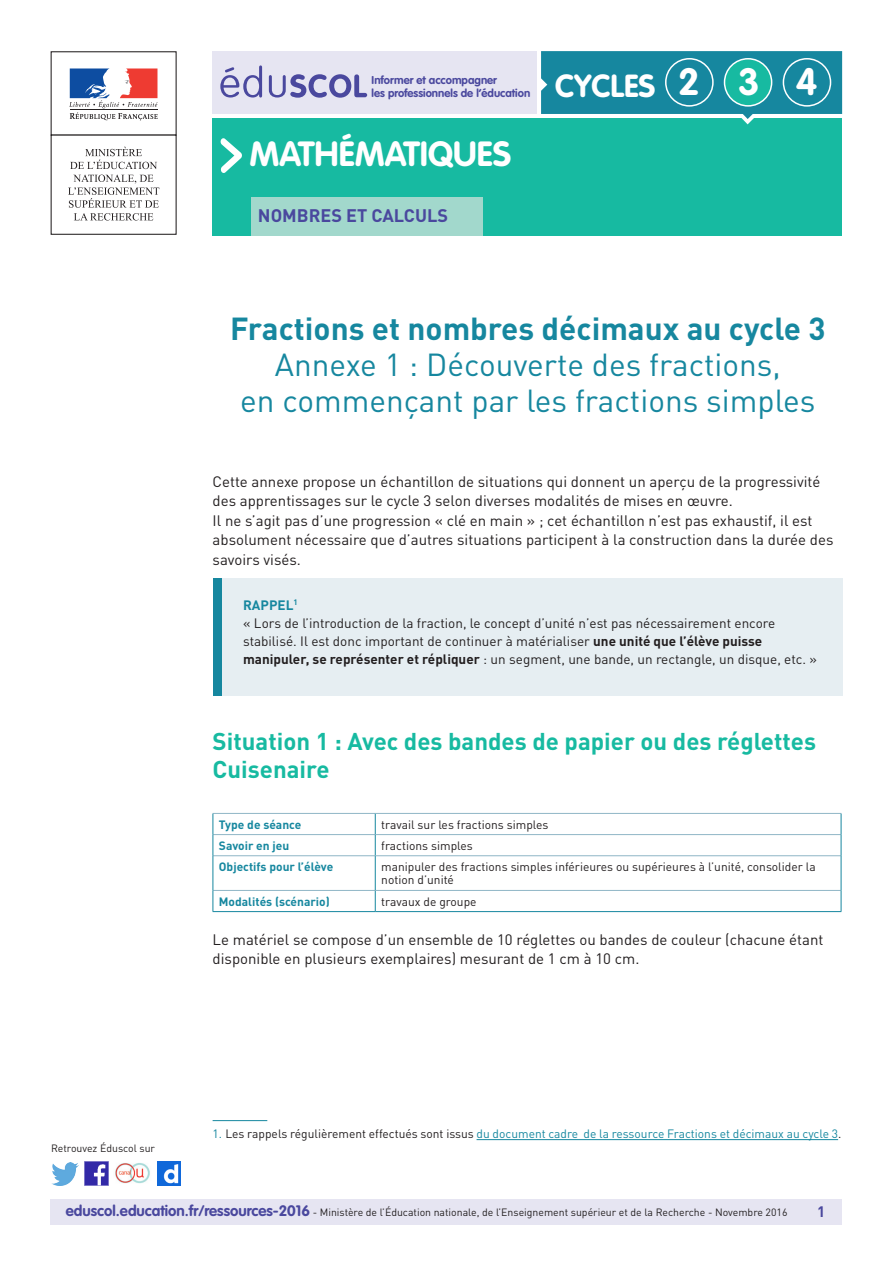
<style>
.page{position:relative;width:893px;height:1263px;background:#fff}
.page>*{position:absolute;margin:0;border:0;box-sizing:border-box;transform-origin:0 0}
.t1{font:700 37.5px "VAG Rounded Std";color:#fff}
._01_Nom_de_la_discip{font:700 34.5px "VAG Rounded Std";color:#fff}
._02_Sous-titre{font:31.5px/36px "DIN Pro";color:#16879f;text-align:center}
._01_Titre_de_la_fich{font:700 31.5px "DIN Pro";color:#16879f}
.t2{font:700 31.5px "VAG Rounded Std";color:#fff}
._03_Titre_de_niveau{font:700 24px/28.8px "DIN Pro";color:#17baa1}
.t3{font:700 18px "DIN Pro";color:#4a489e}
._06_Texte_courant{font:15px/19.5px "DIN Pro";color:#231f20}
.t4{font:700 15px "DIN Pro";color:#4a489e}
._15_texte_encadré{font:13.5px/18px "DIN Pro";color:#231f20}
._15_Titre_encadré{font:700 13.5px "DIN Pro";color:#16879f}
.Texte_courant_tablea{font:12px/13.5px "DIN Pro";color:#231f20}
._13_Note_bas_de_page{font:12px "DIN Pro";color:#16879f}
.Texte_gras_bleu{font:700 12px "DIN Pro";color:#16879f}
.t5{font:700 11.25px/13.5px "VAG Rounded Std";color:#4a489e}
.t6{font:10.5px "DIN Pro";color:#231f20}
.s1{font-weight:700}
.s2{color:#231f20}
.s3{font-family:"VAG Rounded Std";font-weight:700;font-size:15px;color:#4a489e}
</style>
<div class="page">
<div style="left:213px;top:118px;width:629px;height:118px;background:#17baa1"></div>
<div style="left:251px;top:197px;width:232px;height:39px;background:#a2d8cc"></div>
<svg style="left:220px;top:138px;width:22px;height:35px"></svg>
<div style="left:213px;top:51px;width:324px;height:63px;background:#e6e5f2"></div>
<svg style="left:220px;top:65px;width:147px;height:33px"></svg>
<div style="left:51px;top:51px;width:126px;height:85px;border:1px solid #231f20"></div>
<svg style="left:69px;top:68px;width:89px;height:52px"></svg>
<hr style="left:70px;top:109px;width:87px;height:1px;background:#231f20">
<svg style="left:70px;top:147px;width:87px;height:22px"></svg>
<svg style="left:68px;top:175px;width:91px;height:46px"></svg>
<svg style="left:541px;top:51px;width:301px;height:74px"></svg>
<div style="left:665px;top:58px;width:49px;height:49px;border:2px solid #fff;border-radius:50%"></div>
<div style="left:724px;top:59px;width:48px;height:47px;background:#17baa1;border-radius:50%"></div>
<div style="left:724px;top:58px;width:48px;height:49px;border:2px solid #fff;border-radius:50%"></div>
<div style="left:783px;top:59px;width:47px;height:47px;background:#16879f;border-radius:50%"></div>
<div style="left:783px;top:58px;width:48px;height:49px;border:2px solid #fff;border-radius:50%"></div>
<div style="left:50px;top:1199px;width:791px;height:26px;background:#e6e5f2"></div>
<img style="left:85px;top:1162px;width:23px;height:23px">
<img style="left:51px;top:1163px;width:28px;height:22px">
<img style="left:158px;top:1162px;width:22px;height:23px">
<img style="left:115px;top:1163px;width:35px;height:21px">
<hr style="left:213px;top:1120px;width:54px;height:1px;background:#16879f">
<hr style="left:477px;top:1139px;width:361px;height:1px;background:#16879f">
<hr style="left:213px;top:813px;width:162px;height:1px;background:#8fb6c6">
<hr style="left:375px;top:813px;width:466px;height:1px;background:#8fb6c6">
<hr style="left:213px;top:834px;width:162px;height:1px;background:#8fb6c6">
<hr style="left:375px;top:834px;width:466px;height:1px;background:#8fb6c6">
<hr style="left:213px;top:855px;width:162px;height:1px;background:#8fb6c6">
<hr style="left:375px;top:855px;width:466px;height:1px;background:#8fb6c6">
<hr style="left:213px;top:890px;width:162px;height:1px;background:#8fb6c6">
<hr style="left:375px;top:890px;width:466px;height:1px;background:#8fb6c6">
<svg style="left:213px;top:814px;width:1px;height:42px"></svg>
<svg style="left:375px;top:814px;width:1px;height:41px"></svg>
<svg style="left:841px;top:814px;width:1px;height:42px"></svg>
<hr style="left:213px;top:856px;width:1px;height:34px;background:#16879f">
<hr style="left:375px;top:856px;width:1px;height:34px;background:#16879f">
<hr style="left:841px;top:856px;width:1px;height:34px;background:#16879f">
<svg style="left:213px;top:890px;width:1px;height:21px"></svg>
<svg style="left:375px;top:891px;width:1px;height:20px"></svg>
<svg style="left:841px;top:890px;width:1px;height:21px"></svg>
<hr style="left:213px;top:911px;width:162px;height:1px;background:#16879f">
<hr style="left:375px;top:911px;width:466px;height:1px;background:#16879f">
<div style="left:213px;top:578px;width:630px;height:118px;background:#e6eef2"></div>
<div style="left:213px;top:578px;width:9px;height:118px;background:#16879f"></div>
<p class="t5" style="left:372px;top:74px;width:160px">Informer et accompagner<br>les professionnels de l’éducation</p>
<p class="t2" style="left:555px;top:67px;width:102px">CYCLES</p>
<p class="t1" style="left:678px;top:60px;width:23px">2</p>
<p class="t1" style="left:738px;top:60px;width:23px">3</p>
<p class="t1" style="left:796px;top:60px;width:23px">4</p>
<p class="_01_Nom_de_la_discip" style="left:249px;top:133px;width:263px">MATHÉMATIQUES</p>
<p class="t3" style="left:258px;top:204px;width:192px">NOMBRES ET CALCULS</p>
<p class="_01_Titre_de_la_fich" style="left:230px;top:308px;width:597px">Fractions et nombres décimaux au cycle 3</p>
<p class="_02_Sous-titre" style="left:240px;top:346px;width:577px">Annexe 1 : Découverte des fractions,<br>en commençant par les fractions simples</p>
<p class="_06_Texte_courant" style="left:213px;top:471px;width:609px">Cette annexe propose un échantillon de situations qui donnent un aperçu de la progressivité des apprentissages sur le cycle 3 selon diverses modalités de mises en œuvre.</p>
<p class="_06_Texte_courant" style="left:213px;top:510px;width:622px">Il ne s’agit pas d’une progression « clé en main » ; cet échantillon n’est pas exhaustif, il est absolument nécessaire que d’autres situations participent à la construction dans la durée des savoirs visés.</p>
<p class="_15_Titre_encadré" style="left:243px;top:596px;width:56px">RAPPEL<sup>1</sup></p>
<p class="_15_texte_encadré" style="left:243px;top:614px;width:575px">« Lors de l’introduction de la fraction, le concept d’unité n’est pas nécessairement encore stabilisé. Il est donc important de continuer à matérialiser <span class="s1">une unité que l’élève puisse manipuler, se représenter et répliquer</span> : un segment, une bande, un rectangle, un disque, etc. »</p>
<p class="_03_Titre_de_niveau" style="left:213px;top:726px;width:605px">Situation 1 : Avec des bandes de papier ou des réglettes<br>Cuisenaire</p>
<p class="Texte_gras_bleu" style="left:219px;top:816px;width:84px">Type de séance</p>
<p class="Texte_courant_tablea" style="left:381px;top:817px;width:169px">travail sur les fractions simples</p>
<p class="Texte_gras_bleu" style="left:219px;top:837px;width:72px">Savoir en jeu</p>
<p class="Texte_courant_tablea" style="left:381px;top:838px;width:93px">fractions simples</p>
<p class="Texte_gras_bleu" style="left:219px;top:859px;width:116px">Objectifs pour l’élève</p>
<p class="Texte_courant_tablea" style="left:381px;top:859px;width:436px">manipuler des fractions simples inférieures ou supérieures à l’unité, consolider la notion d’unité</p>
<p class="Texte_gras_bleu" style="left:219px;top:893px;width:112px">Modalités (scénario)</p>
<p class="Texte_courant_tablea" style="left:381px;top:894px;width:97px">travaux de groupe</p>
<p class="_06_Texte_courant" style="left:213px;top:929px;width:612px">Le matériel se compose d’un ensemble de 10 réglettes ou bandes de couleur (chacune étant disponible en plusieurs exemplaires) mesurant de 1 cm à 10 cm.</p>
<p class="t6" style="left:51px;top:1141px;width:106px">Retrouvez Éduscol sur</p>
<p class="_13_Note_bas_de_page" style="left:213px;top:1126px;width:630px">1. <span class="s2">Les rappels régulièrement effectués sont issus</span> du document cadre de la ressource Fractions et décimaux au cycle 3<span class="s2">.</span></p>
<p class="t6" style="left:66px;top:1205px;width:723px"><span class="s3">eduscol.education.fr/ressources-2016</span> - Ministère de l’Éducation nationale, de l’Enseignement supérieur et de la Recherche - Novembre 2016</p>
<p class="t4" style="left:817px;top:1201px;width:10px">1</p>
</div>
